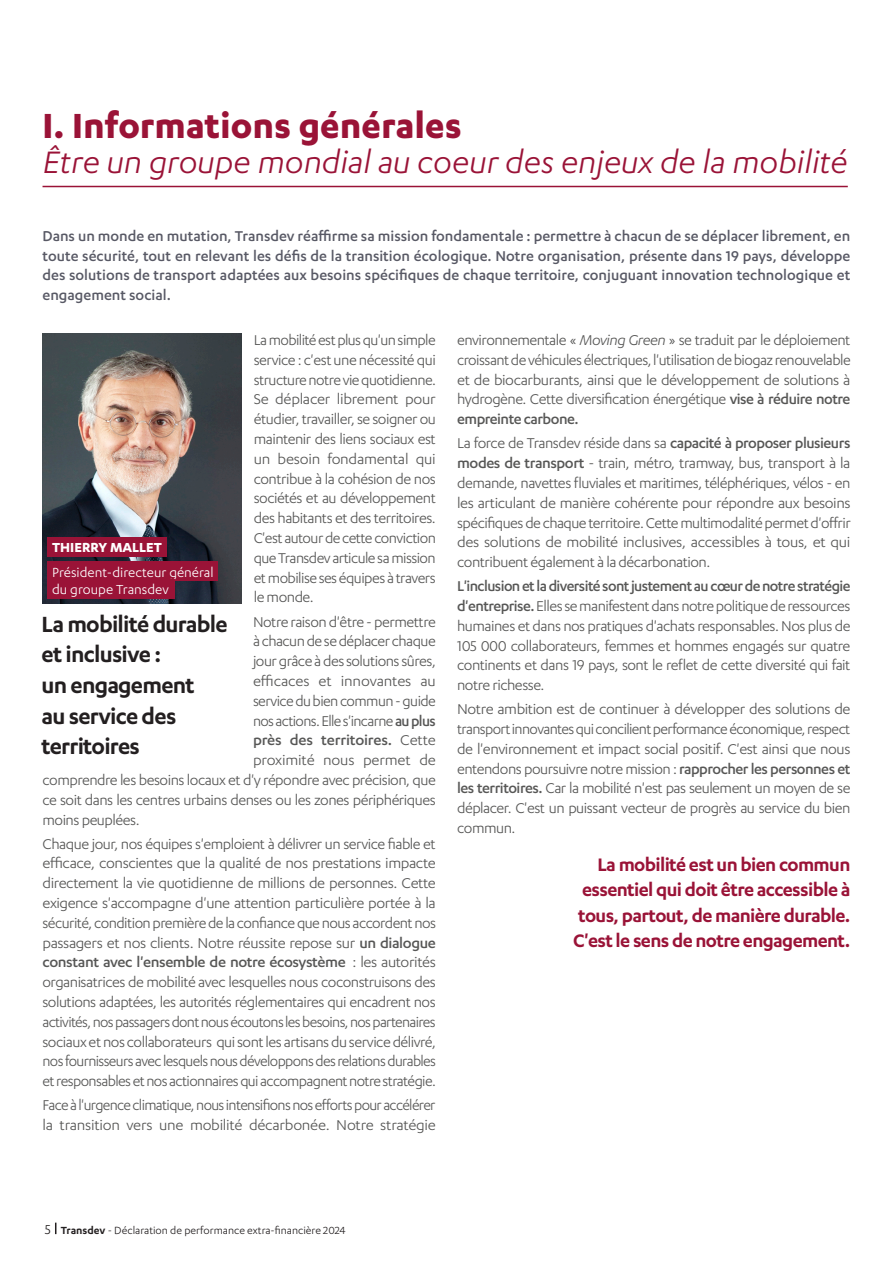
<style>
.page{position:relative;width:893px;height:1263px;background:#fff}
.page>*{position:absolute;margin:0;border:0;box-sizing:border-box;transform-origin:0 0}
.TITRE_01_C27_I_27{font:700 40.5px "Karbon";color:#9a1337}
.SOUS_TITRE_01_C24_I24{font:italic 36px "Karbon";color:#9a1337}
.t1{font:600 25.5px/30.6px "Karbon";letter-spacing:-.03em;color:#231f20}
.t2{font:600 21px/25.2px "Karbon";letter-spacing:-.03em;color:#9a1337;text-align:right}
.TEXTE_COURANT_C9_5__I_11_4{font:16.5px/19.8px "Karbon";letter-spacing:-.03em;color:#575756;text-align:justify}
.TEXTE_COURANT_C9_5__I_11_4-2{font:500 16.5px/19.8px "Karbon";color:#585965;text-align:justify}
.TEXTE_COURANT_C9_5__I_11_4-3{font:16.5px "Karbon";letter-spacing:-.01em;color:#575756}
.TEXTE_COURANT_C9_5__I_11_4-4{font:500 16.5px "Karbon";letter-spacing:-.01em;color:#575756}
.t3{font:15.15px "Karbon";color:#fff}
.t4{font:700 15.15px "Karbon";color:#fff}
.t5{font:12px "Karbon";color:#231f20}
.s1{font-weight:500}
.s2{font-weight:400}
.s3{font-style:italic}
.s4{font-size:15px}
.s5{font-weight:600}
</style>
<div class="page">
<svg style="left:55px;top:1222px;width:1px;height:12px"></svg>
<hr style="left:43px;top:186px;width:805px;height:1px;background:#9a1337">
<img style="left:43px;top:334px;width:198px;height:270px">
<div style="left:47px;top:537px;width:120px;height:20px;background:#9a1337"></div>
<div style="left:47px;top:561px;width:171px;height:20px;background:#9a1337"></div>
<div style="left:47px;top:579px;width:128px;height:20px;background:#9a1337"></div>
<p class="TITRE_01_C27_I_27" style="left:43px;top:103px;width:421px">I. Informations générales</p>
<p class="SOUS_TITRE_01_C24_I24" style="left:43px;top:142px;width:807px">Être un groupe mondial au coeur des enjeux de la mobilité</p>
<p class="TEXTE_COURANT_C9_5__I_11_4-2" style="left:43px;top:225px;width:809px">Dans un monde en mutation, Transdev réaffirme sa mission fondamentale : permettre à chacun de se déplacer librement, en toute sécurité, tout en relevant les défis de la transition écologique. Notre organisation, présente dans 19 pays, développe des solutions de transport adaptées aux besoins spécifiques de chaque territoire, conjuguant innovation technologique et engagement social.</p>
<p class="TEXTE_COURANT_C9_5__I_11_4" style="left:254px;top:330px;width:184px">La mobilité est plus qu'un simple service : c'est une nécessité qui structure notre vie quotidienne.<br>Se déplacer librement pour étudier, travailler, se soigner ou maintenir des liens sociaux est un besoin fondamental qui contribue à la cohésion de nos sociétés et au développement des habitants et des territoires.<br>C'est autour de cette conviction que Transdev articule sa mission et mobilise ses équipes à travers le monde.</p>
<p class="TEXTE_COURANT_C9_5__I_11_4" style="left:253px;top:611px;width:184px">Notre raison d'être - permettre</p>
<p class="TEXTE_COURANT_C9_5__I_11_4" style="left:253px;top:631px;width:184px">à chacun de se déplacer chaque</p>
<p class="TEXTE_COURANT_C9_5__I_11_4" style="left:253px;top:651px;width:184px">jour grâce à des solutions sûres,</p>
<p class="TEXTE_COURANT_C9_5__I_11_4-3" style="left:253px;top:672px;width:184px">efficaces et innovantes au</p>
<p class="TEXTE_COURANT_C9_5__I_11_4" style="left:253px;top:690px;width:184px">service du bien commun - guide</p>
<p class="TEXTE_COURANT_C9_5__I_11_4" style="left:253px;top:710px;width:184px">nos actions. Elle s'incarne <span class="s1">au plus</span></p>
<p class="TEXTE_COURANT_C9_5__I_11_4-4" style="left:253px;top:731px;width:184px">près des territoires. <span class="s2">Cette</span></p>
<p class="TEXTE_COURANT_C9_5__I_11_4-3" style="left:253px;top:751px;width:184px">proximité nous permet de</p>
<p class="TEXTE_COURANT_C9_5__I_11_4" style="left:43px;top:769px;width:395px">comprendre les besoins locaux et d'y répondre avec précision, que</p>
<p class="TEXTE_COURANT_C9_5__I_11_4" style="left:43px;top:789px;width:395px">ce soit dans les centres urbains denses ou les zones périphériques</p>
<p class="TEXTE_COURANT_C9_5__I_11_4" style="left:43px;top:809px;width:99px">moins peuplées.</p>
<p class="TEXTE_COURANT_C9_5__I_11_4" style="left:43px;top:833px;width:395px">Chaque jour, nos équipes s'emploient à délivrer un service fiable et efficace, conscientes que la qualité de nos prestations impacte directement la vie quotidienne de millions de personnes. Cette exigence s'accompagne d'une attention particulière portée à la sécurité, condition première de la confiance que nous accordent nos passagers et nos clients. Notre réussite repose sur <span class="s1">un dialogue constant avec l'ensemble de notre écosystème</span> : les autorités organisatrices de mobilité avec lesquelles nous coconstruisons des solutions adaptées, les autorités réglementaires qui encadrent nos activités, nos passagers dont nous écoutons les besoins, nos partenaires sociaux et nos collaborateurs qui sont les artisans du service délivré, nos fournisseurs avec lesquels nous développons des relations durables et responsables et nos actionnaires qui accompagnent notre stratégie.</p>
<p class="TEXTE_COURANT_C9_5__I_11_4" style="left:43px;top:1095px;width:395px">Face à l'urgence climatique, nous intensifions nos efforts pour accélérer la transition vers une mobilité décarbonée. Notre stratégie</p>
<p class="t4" style="left:52px;top:539px;width:111px">THIERRY MALLET</p>
<p class="t3" style="left:52px;top:564px;width:163px">Président-directeur général</p>
<p class="t3" style="left:52px;top:581px;width:118px">du groupe Transdev</p>
<p class="t1" style="left:41px;top:608px;width:188px">La mobilité durable et inclusive :<br>un engagement<br>au service des territoires</p>
<p class="TEXTE_COURANT_C9_5__I_11_4" style="left:457px;top:330px;width:395px">environnementale « <span class="s3">Moving Green</span> » se traduit par le déploiement croissant de véhicules électriques, l'utilisation de biogaz renouvelable et de biocarburants, ainsi que le développement de solutions à hydrogène. Cette diversification énergétique <span class="s1">vise à réduire notre empreinte carbone.</span></p>
<p class="TEXTE_COURANT_C9_5__I_11_4" style="left:457px;top:433px;width:395px">La force de Transdev réside dans sa <span class="s1">capacité à proposer plusieurs modes de transport</span> - train, métro, tramway, bus, transport à la demande, navettes fluviales et maritimes, téléphériques, vélos - en les articulant de manière cohérente pour répondre aux besoins spécifiques de chaque territoire. Cette multimodalité permet d'offrir des solutions de mobilité inclusives, accessibles à tous, et qui contribuent également à la décarbonation.</p>
<p class="TEXTE_COURANT_C9_5__I_11_4" style="left:457px;top:576px;width:395px"><span class="s1">L'inclusion et la diversité sont justement au cœur de notre stratégie d'entreprise.</span> Elles se manifestent dans notre politique de ressources humaines et dans nos pratiques d'achats responsables. Nos plus de 105 000 collaborateurs, femmes et hommes engagés sur quatre continents et dans 19 pays, sont le reflet de cette diversité qui fait notre richesse.</p>
<p class="TEXTE_COURANT_C9_5__I_11_4" style="left:457px;top:699px;width:395px">Notre ambition est de continuer à développer des solutions de transport innovantes qui concilient performance économique, respect de l'environnement et impact social positif. C'est ainsi que nous entendons poursuivre notre mission : <span class="s1">rapprocher les personnes et les territoires.</span> Car la mobilité n'est pas seulement un moyen de se déplacer. C'est un puissant vecteur de progrès au service du bien commun.</p>
<p class="t2" style="left:573px;top:851px;width:279px">La mobilité est un bien commun essentiel qui doit être accessible à tous, partout, de manière durable.<br>C'est le sens de notre engagement.</p>
<p class="t5" style="left:45px;top:1224px;width:302px"><span class="s4">5</span> <span class="s5">Transdev</span> - Déclaration de performance extra-financière 2024</p>
</div>
